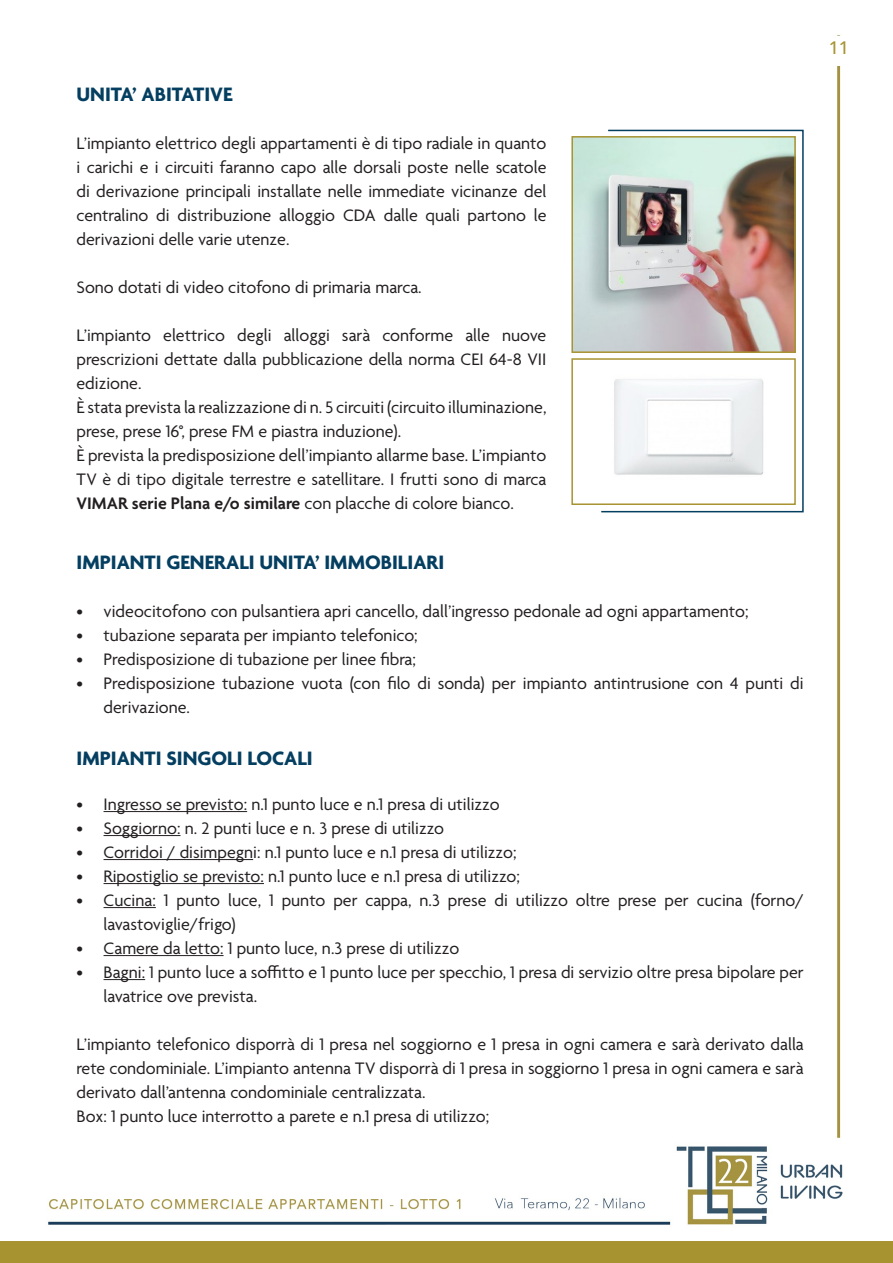
<style>
.page{position:relative;width:893px;height:1263px;background:#fff}
.page>*{position:absolute;margin:0;border:0;box-sizing:border-box;transform-origin:0 0}
.Stile_di_paragrafo_3{font:700 21px "Agenda";color:#043e60}
.TESTI{font:18px/24px "Agenda";color:#231f20;text-align:justify}
.t1{font:500 18px "Avenir";color:#a89331}
.s1{font-weight:600}
</style>
<div class="page">
<img style="left:0;top:35px;width:893px;height:1207px">
<svg style="left:600px;top:129px;width:204px;height:384px"></svg>
<img style="left:574px;top:139px;width:219px;height:211px">
<div style="left:571px;top:136px;width:225px;height:217px;border:2px solid #a89331"></div>
<img style="left:596px;top:370px;width:175px;height:113px">
<div style="left:571px;top:358px;width:225px;height:147px;border:2px solid #a89331"></div>
<hr style="left:104px;top:811px;width:143px;height:1px;background:#231f20">
<hr style="left:104px;top:835px;width:76px;height:1px;background:#231f20">
<hr style="left:104px;top:859px;width:149px;height:1px;background:#231f20">
<hr style="left:104px;top:883px;width:160px;height:1px;background:#231f20">
<hr style="left:104px;top:907px;width:52px;height:1px;background:#231f20">
<hr style="left:104px;top:955px;width:120px;height:1px;background:#231f20">
<hr style="left:104px;top:979px;width:41px;height:1px;background:#231f20">
<div style="left:819px;top:36px;width:40px;height:30px;background:#fff"></div>
<div style="left:0;top:1242px;width:893px;height:21px;background:#a89331"></div>
<p class="Stile_di_paragrafo_3" style="left:77px;top:83px;width:158px">UNITA’ ABITATIVE</p>
<p class="TESTI" style="left:77px;top:132px;width:471px">L’impianto elettrico degli appartamenti è di tipo radiale in quanto i carichi e i circuiti faranno capo alle dorsali poste nelle scatole di derivazione principali installate nelle immediate vicinanze del centralino di distribuzione alloggio CDA dalle quali partono le derivazioni delle varie utenze.</p>
<p class="TESTI" style="left:77px;top:276px;width:347px">Sono dotati di video citofono di primaria marca.</p>
<p class="TESTI" style="left:77px;top:324px;width:471px">L’impianto elettrico degli alloggi sarà conforme alle nuove prescrizioni dettate dalla pubblicazione della norma CEI 64-8 VII edizione.</p>
<p class="TESTI" style="left:77px;top:396px;width:471px">È stata prevista la realizzazione di n. 5 circuiti (circuito illuminazione, prese, prese 16°, prese FM e piastra induzione).</p>
<p class="TESTI" style="left:77px;top:444px;width:471px">È prevista la predisposizione dell’impianto allarme base. L’impianto TV è di tipo digitale terrestre e satellitare. I frutti sono di marca <span class="s1">VIMAR serie Plana e/o similare</span> con placche di colore bianco.</p>
<p class="Stile_di_paragrafo_3" style="left:77px;top:551px;width:369px">IMPIANTI GENERALI UNITA’ IMMOBILIARI</p>
<p class="TESTI" style="left:77px;top:600px;width:673px">• videocitofono con pulsantiera apri cancello, dall’ingresso pedonale ad ogni appartamento;</p>
<p class="TESTI" style="left:77px;top:624px;width:343px">• tubazione separata per impianto telefonico;</p>
<p class="TESTI" style="left:77px;top:648px;width:341px">• Predisposizione di tubazione per linee fibra;</p>
<p class="TESTI" style="left:104px;top:672px;width:702px;text-indent:-27px">• Predisposizione tubazione vuota (con filo di sonda) per impianto antintrusione con 4 punti di derivazione.</p>
<p class="Stile_di_paragrafo_3" style="left:77px;top:746px;width:238px">IMPIANTI SINGOLI LOCALI</p>
<p class="TESTI" style="left:77px;top:793px;width:425px">• Ingresso se previsto: n.1 punto luce e n.1 presa di utilizzo</p>
<p class="TESTI" style="left:77px;top:817px;width:369px">• Soggiorno: n. 2 punti luce e n. 3 prese di utilizzo</p>
<p class="TESTI" style="left:77px;top:841px;width:441px">• Corridoi / disimpegni: n.1 punto luce e n.1 presa di utilizzo;</p>
<p class="TESTI" style="left:77px;top:865px;width:445px">• Ripostiglio se previsto: n.1 punto luce e n.1 presa di utilizzo;</p>
<p class="TESTI" style="left:104px;top:889px;width:702px;text-indent:-27px">• Cucina: 1 punto luce, 1 punto per cappa, n.3 prese di utilizzo oltre prese per cucina (forno/ lavastoviglie/frigo)</p>
<p class="TESTI" style="left:77px;top:937px;width:384px">• Camere da letto: 1 punto luce, n.3 prese di utilizzo</p>
<p class="TESTI" style="left:104px;top:961px;width:701px;text-indent:-27px">• Bagni: 1 punto luce a soffitto e 1 punto luce per specchio, 1 presa di servizio oltre presa bipolare per lavatrice ove prevista.</p>
<p class="TESTI" style="left:77px;top:1033px;width:729px">L’impianto telefonico disporrà di 1 presa nel soggiorno e 1 presa in ogni camera e sarà derivato dalla rete condominiale. L’impianto antenna TV disporrà di 1 presa in soggiorno 1 presa in ogni camera e sarà derivato dall’antenna condominiale centralizzata.</p>
<p class="TESTI" style="left:77px;top:1105px;width:414px">Box: 1 punto luce interrotto a parete e n.1 presa di utilizzo;</p>
<p class="t1" style="left:829px;top:33px;width:22px">11</p>
</div>
